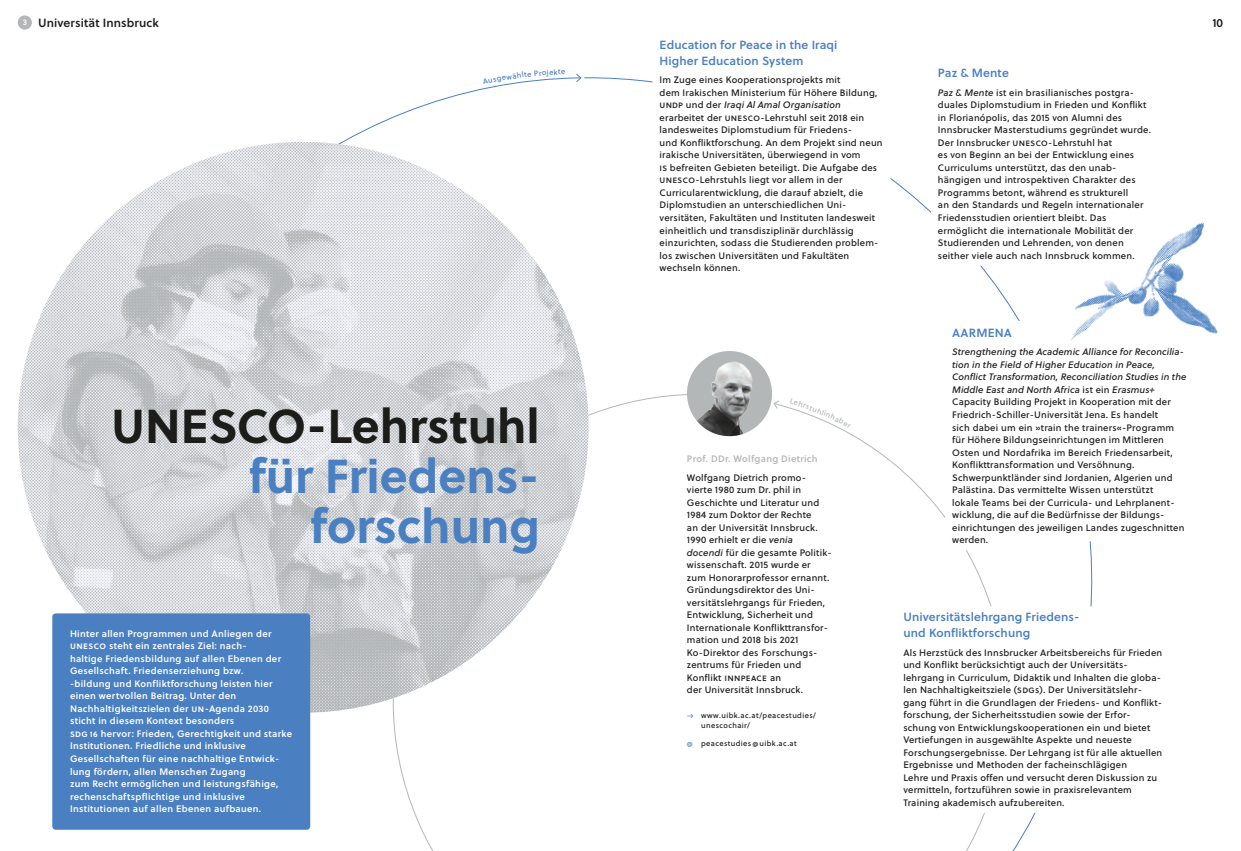
<style>
.page{position:relative;width:1241px;height:851px;background:#fff}
.page>*{position:absolute;margin:0;border:0;box-sizing:border-box;transform-origin:0 0}
.HL_38_40_RB{font:700 47.5px/50px "Soleil";color:#4a80c2;text-align:right}
.HL_38_40_RB-2{font:700 47.5px "Soleil";color:#1c1c1b}
.Projekt_ÜS{font:11.88px/15.6px "Soleil Sb";letter-spacing:.01em;color:#4a80c2}
.UNIVERSITÄT{font:11.88px "Soleil Sb";letter-spacing:.01em;color:#1c1c1b}
.Copy_7_5_10_20{font:9.38px/12.5px "Soleil Bk";letter-spacing:.02em;color:#1c1c1b}
.einleitung{font:9.38px/12.5px "Soleil Sb";letter-spacing:.03em;color:#fff}
.Copy_7_5_10_20-2{font:9.38px "Soleil Sb";letter-spacing:.03em;color:#b4b7b8}
.t1{font:8.12px "Soleil Sb";color:#fff}
.captions_6_7_5_50_bl{font:7.5px/9.4px "Soleil Bk";letter-spacing:.05em;color:#1c1c1b}
.s1{font-style:italic}
.s2{color:#4a80c2}
</style>
<div class="page">
<svg style="left:349px;top:387px;width:687px;height:463px"></svg>
<svg style="left:773px;top:400px;width:6px;height:9px"></svg>
<img style="left:18px;top:142px;width:570px;height:570px;border-radius:285px">
<div style="left:896px;top:606px;width:273px;height:206px;background:#fff;border-radius:7px"></div>
<img style="left:687px;top:351px;width:85px;height:85px;border-radius:43px">
<div style="left:18px;top:15px;width:14px;height:15px;background:#b4b7b8;border-radius:50%"></div>
<svg style="left:944px;top:387px;width:148px;height:163px"></svg>
<img style="left:1071px;top:222px;width:147px;height:119px">
<div style="left:52px;top:613px;width:258px;height:216px;background:#4a80c2;border-radius:4px"></div>
<svg style="left:507px;top:77px;width:58px;height:7px"></svg>
<svg style="left:789px;top:398px;width:62px;height:30px"></svg>
<p class="t1" style="left:23px;top:16px;width:6px">3</p>
<p class="UNIVERSITÄT" style="left:38px;top:14px;width:122px">Universität Innsbruck</p>
<p class="HL_38_40_RB-2" style="left:111px;top:389px;width:430px">UNESCO-Lehrstuhl</p>
<p class="HL_38_40_RB" style="left:249px;top:449px;width:292px">für Friedens&shy;forschung</p>
<p class="einleitung" style="left:70px;top:627px;width:223px">Hinter allen Programmen und Anliegen der unesco steht ein zentrales Ziel: nach-<br>haltige Friedensbildung auf allen Ebenen der Gesellschaft. Friedenserziehung bzw.<br>-bildung und Konfliktforschung leisten hier einen wertvollen Beitrag. Unter den Nachhaltigkeitszielen der un-Agenda 2030 sticht in diesem Kontext besonders<br>sdg 16 hervor: Frieden, Gerechtigkeit und starke Institutionen. Friedliche und inklusive Gesellschaften für eine nachhaltige Entwick&shy;lung fördern, allen Menschen Zugang<br>zum Recht ermöglichen und leistungsfähige, rechenschaftspflichtige und inklusive Institutionen auf allen Ebenen aufbauen.</p>
<p class="Projekt_ÜS" style="left:659px;top:36px;width:179px">Education for Peace in the Iraqi<br>Higher Education System</p>
<p class="Copy_7_5_10_20" style="left:659px;top:73px;width:224px">Im Zuge eines Kooperationsprojekts mit<br>dem Irakischen Ministerium für Höhere Bildung, undp und der <span class="s1">Iraqi Al Amal Organisation </span>erarbeitet der unesco-Lehrstuhl seit 2018 ein landesweites Diplomstudium für Friedens-<br>und Konfliktforschung. An dem Projekt sind neun irakische Universitäten, überwiegend in vom<br>is befreiten Gebieten beteiligt. Die Aufgabe des unesco-Lehrstuhls liegt vor allem in der Curricularentwicklung, die darauf abzielt, die Diplomstudien an unterschiedlichen Uni&shy;versitäten, Fakultäten und Instituten landesweit einheitlich und transdisziplinär durchlässig einzurichten, sodass die Studierenden problem&shy;los zwischen Universitäten und Fakultäten wechseln können.</p>
<p class="Projekt_ÜS" style="left:937px;top:65px;width:72px">Paz &amp; Mente</p>
<p class="Copy_7_5_10_20" style="left:937px;top:86px;width:214px"><span class="s1">Paz &amp; Mente</span> ist ein brasilianisches postgra&shy;duales Diplomstudium in Frieden und Konflikt in Florianópolis, das 2015 von Alumni des Innsbrucker Masterstudiums gegründet wurde.<br>Der Innsbrucker unesco-Lehrstuhl hat<br>es von Beginn an bei der Entwicklung eines Curriculums unterstützt, das den unab&shy;hängigen und introspektiven Charakter des Programms betont, während es strukturell<br>an den Standards und Regeln internationaler Friedensstudien orientiert bleibt. Das ermöglicht die internationale Mobilität der Studierenden und Lehrenden, von denen seither viele auch nach Innsbruck kommen.</p>
<p class="Copy_7_5_10_20-2" style="left:687px;top:451px;width:132px">Prof. DDr. Wolfgang Dietrich</p>
<p class="Copy_7_5_10_20" style="left:687px;top:470px;width:146px">Wolfgang Dietrich promo&shy;vierte 1980 zum Dr. phil in<br>Geschichte und Literatur und<br>1984 zum Doktor der Rechte<br>an der Universität Innsbruck.<br>1990 erhielt er die <span class="s1">venia<br>docendi</span> für die gesamte Politik&shy;wissenschaft. 2015 wurde er zum Honorarprofessor ernannt.<br>Gründungsdirektor des Uni&shy;versitätslehrgangs für Frieden,<br>Entwicklung, Sicherheit und<br>Internationale Konflikttransfor&shy;mation und 2018 bis 2021<br>Ko-Direktor des Forschungs&shy;zentrums für Frieden und<br>Konflikt i nnpeace an<br>der Universität Innsbruck.</p>
<p class="captions_6_7_5_50_bl" style="left:701px;top:710px;width:116px;text-indent:-14px"><span class="s2">→</span> www.uibk.ac.at/peacestudies/ unescochair/</p>
<p class="captions_6_7_5_50_bl" style="left:687px;top:738px;width:111px"><span class="s2">@</span> peacestudies@uibk.ac.at</p>
<p class="Projekt_ÜS" style="left:952px;top:324px;width:61px">AARMENA</p>
<p class="Copy_7_5_10_20" style="left:952px;top:345px;width:236px"><span class="s1">Strengthening the Academic Alliance for Reconcilia&shy;tion in the Field of Higher Education in Peace, Conflict Transformation, Reconciliation Studies in the Middle East and North Africa</span> ist ein <span class="s1">Erasmus+ </span>Capacity Building Projekt in Kooperation mit der Friedrich-Schiller-Universität Jena. Es handelt<br>sich dabei um ein »train the trainers«-Programm für Höhere Bildungseinrichtungen im Mittleren</p>
<p class="Copy_7_5_10_20" style="left:952px;top:445px;width:234px">Osten und Nordafrika im Bereich Friedensarbeit, Konflikttransformation und Versöhnung.<br>Schwerpunktländer sind Jordanien, Algerien und Palästina. Das vermittelte Wissen unterstützt<br>lokale Teams bei der Curricula- und Lehrplanent&shy;wicklung, die auf die Bedürfnisse der Bildungs&shy;einrichtungen des jeweiligen Landes zugeschnitten werden.</p>
<p class="Projekt_ÜS" style="left:903px;top:608px;width:177px">Universitätslehrgang Friedens&shy;und Konfliktforschung</p>
<p class="Copy_7_5_10_20" style="left:903px;top:645px;width:260px">Als Herzstück des Innsbrucker Arbeitsbereichs für Frieden und Konflikt berücksichtigt auch der Universitäts-- lehrgang in Curriculum, Didaktik und Inhalten die globa&shy;len Nachhaltigkeitsziele (sdgs). Der Universitätslehr&shy;gang führt in die Grundlagen der Friedens- und Konflikt&shy;forschung, der Sicherheitsstudien sowie der Erfor&shy;schung von Entwicklungskooperationen ein und bietet Vertiefungen in ausgewählte Aspekte und neueste Forschungsergebnisse. Der Lehrgang ist für alle aktuellen Ergebnisse und Methoden der facheinschlägigen<br>Lehre und Praxis offen und versucht deren Diskussion zu vermitteln, fortzuführen sowie in praxisrelevantem Training akademisch aufzubereiten.</p>
<p class="UNIVERSITÄT" style="left:1212px;top:14px;width:12px">10</p>
</div>
